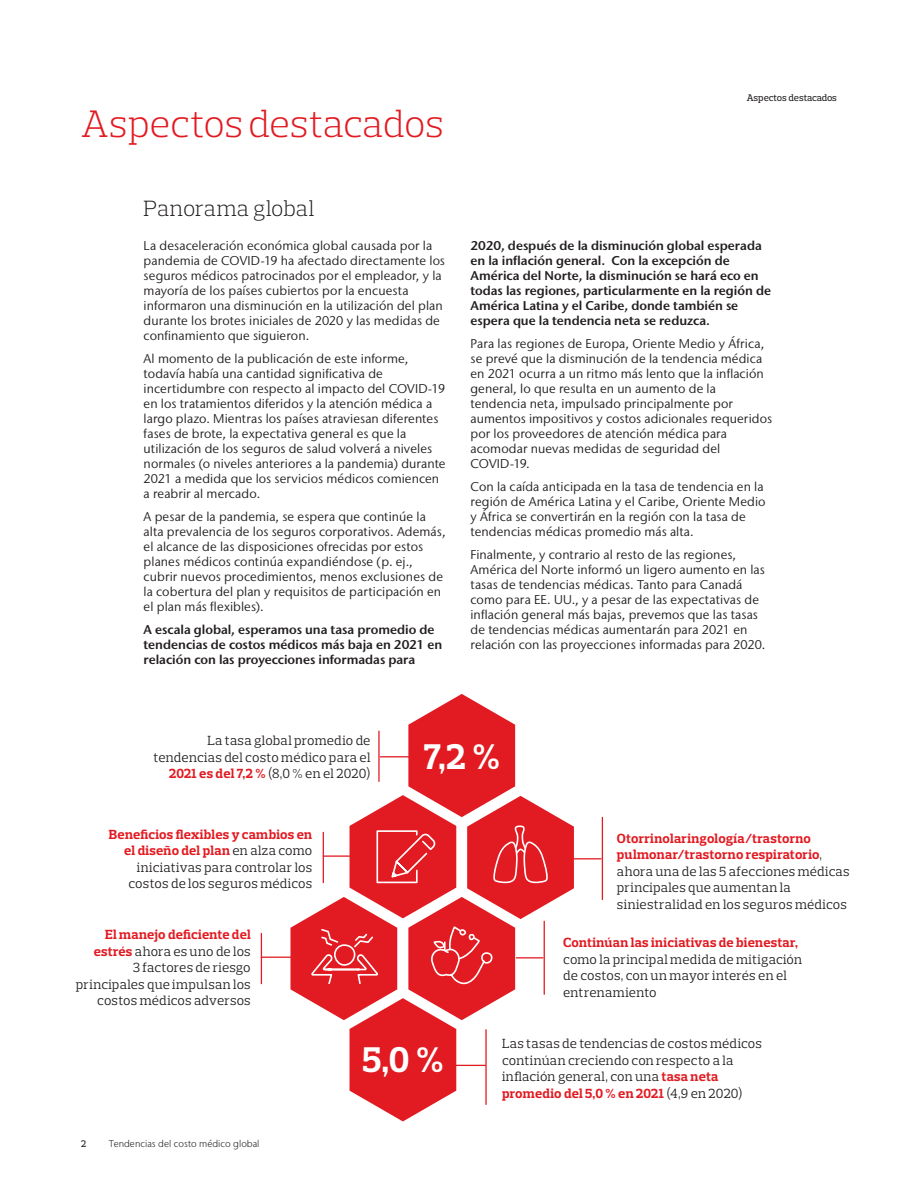
<style>
.page{position:relative;width:918px;height:1188px;background:#fff}
.page>*{position:absolute;margin:0;border:0;box-sizing:border-box;transform-origin:0 0}
.t1{font:300 39px "Prelo Slab";letter-spacing:-.005em;color:#e21a21}
.Body_Copy_8_5_11{font:700 36.45px "Prelo Slab";color:#fff}
.Body_Copy_8_5_11-2{font:300 22.5px "Prelo Slab";letter-spacing:-.005em;color:#231f20}
.Body_Copy_8_5_11-3{font:13.5px/16.5px "Prelo Slab";letter-spacing:.015em;color:#231f20}
.Body_Copy_8_5_11-4{font:12.75px/15px "Stone Sans IIITC Pro";letter-spacing:.01em;color:#231f20}
.Body_Copy_8_5_11-5{font:600 12.75px/15px "Stone Sans IIITC Pro";color:#231f20}
.t2{font:300 9.75px "Stone Sans IIITC Pro";color:#231f20}
.t3{font:500 9.75px "Prelo Slab";letter-spacing:-.01em;color:#231f20}
.s1{font-weight:700;color:#e21a21}
</style>
<div class="page">
<hr style="left:602px;top:817px;width:1px;height:82px;background:#e21a21">
<hr style="left:261px;top:933px;width:1px;height:51px;background:#e21a21">
<hr style="left:261px;top:957px;width:32px;height:1px;background:#e21a21">
<svg style="left:290px;top:694px;width:311px;height:427px"></svg>
<p class="t1" style="left:81px;top:100px;width:364px">Aspectos destacados</p>
<p class="Body_Copy_8_5_11-2" style="left:144px;top:195px;width:172px">Panorama global</p>
<p class="Body_Copy_8_5_11-4" style="left:144px;top:238px;width:303px">La desaceleración económica global causada por la pandemia de COVID-19 ha afectado directamente los seguros médicos patrocinados por el empleador, y la mayoría de los países cubiertos por la encuesta informaron una disminución en la utilización del plan durante los brotes iniciales de 2020 y las medidas de confinamiento que siguieron.</p>
<p class="Body_Copy_8_5_11-4" style="left:144px;top:351px;width:304px">Al momento de la publicación de este informe, todavía había una cantidad significativa de incertidumbre con respecto al impacto del COVID-19 en los tratamientos diferidos y la atención médica a largo plazo. Mientras los países atraviesan diferentes fases de brote, la expectativa general es que la utilización de los seguros de salud volverá a niveles normales (o niveles anteriores a la pandemia) durante 2021 a medida que los servicios médicos comiencen a reabrir al mercado.</p>
<p class="Body_Copy_8_5_11-4" style="left:144px;top:509px;width:303px">A pesar de la pandemia, se espera que continúe la alta prevalencia de los seguros corporativos. Además, el alcance de las disposiciones ofrecidas por estos planes médicos continúa expandiéndose (p. ej., cubrir nuevos procedimientos, menos exclusiones de la cobertura del plan y requisitos de participación en el plan más flexibles).</p>
<p class="Body_Copy_8_5_11-5" style="left:144px;top:621px;width:300px">A escala global, esperamos una tasa promedio de tendencias de costos médicos más baja en 2021 en relación con las proyecciones informadas para</p>
<p class="t3" style="left:747px;top:91px;width:92px">Aspectos destacados</p>
<p class="Body_Copy_8_5_11-5" style="left:471px;top:238px;width:302px">2020, después de la disminución global esperada en la inflación general. Con la excepción de América del Norte, la disminución se hará eco en todas las regiones, particularmente en la región de América Latina y el Caribe, donde también se espera que la tendencia neta se reduzca.</p>
<p class="Body_Copy_8_5_11-4" style="left:471px;top:336px;width:303px">Para las regiones de Europa, Oriente Medio y África, se prevé que la disminución de la tendencia médica en 2021 ocurra a un ritmo más lento que la inflación general, lo que resulta en un aumento de la tendencia neta, impulsado principalmente por aumentos impositivos y costos adicionales requeridos por los proveedores de atención médica para acomodar nuevas medidas de seguridad del COVID-19.</p>
<p class="Body_Copy_8_5_11-4" style="left:471px;top:479px;width:297px">Con la caída anticipada en la tasa de tendencia en la región de América Latina y el Caribe, Oriente Medio y África se convertirán en la región con la tasa de tendencias médicas promedio más alta.</p>
<p class="Body_Copy_8_5_11-4" style="left:471px;top:547px;width:296px">Finalmente, y contrario al resto de las regiones, América del Norte informó un ligero aumento en las tasas de tendencias médicas. Tanto para Canadá como para EE. UU., y a pesar de las expectativas de inflación general más bajas, prevemos que las tasas de tendencias médicas aumentarán para 2021 en relación con las proyecciones informadas para 2020.</p>
<p class="Body_Copy_8_5_11-3" style="left:154px;top:732px;width:218px;text-align:right">La tasa global promedio de tendencias del costo médico para el<br><span class="s1">2021 es del 7,2 %</span> (8,0 % en el 2020)</p>
<p class="Body_Copy_8_5_11-3" style="left:109px;top:826px;width:205px;text-align:right"><span class="s1">Beneficios flexibles y cambios en el diseño del plan</span> en alza como iniciativas para controlar los costos de los seguros médicos</p>
<p class="Body_Copy_8_5_11-3" style="left:76px;top:926px;width:176px;text-align:right"><span class="s1">El manejo deficiente del estrés</span> ahora es uno de los<br>3 factores de riesgo principales que impulsan los costos médicos adversos</p>
<p class="Body_Copy_8_5_11" style="left:423px;top:734px;width:78px">7,2 %</p>
<p class="Body_Copy_8_5_11-3" style="left:617px;top:830px;width:234px"><span class="s1">Otorrinolaringología/trastorno pulmonar/trastorno respiratorio</span>, ahora una de las 5 afecciones médicas principales que aumentan la siniestralidad en los seguros médicos</p>
<p class="Body_Copy_8_5_11-3" style="left:563px;top:935px;width:240px"><span class="s1">Continúan las iniciativas de bienestar, </span>como la principal medida de mitigación de costos, con un mayor interés en el entrenamiento</p>
<p class="t3" style="left:81px;top:1138px;width:7px">2</p>
<p class="t2" style="left:109px;top:1138px;width:152px">Tendencias del costo médico global</p>
<p class="Body_Copy_8_5_11" style="left:362px;top:1037px;width:83px">5,0 %</p>
<p class="Body_Copy_8_5_11-3" style="left:502px;top:1035px;width:261px">Las tasas de tendencias de costos médicos continúan creciendo con respecto a la inflación general, con una <span class="s1">tasa neta promedio del 5,0 % en 2021</span> (4,9 en 2020)</p>
</div>
